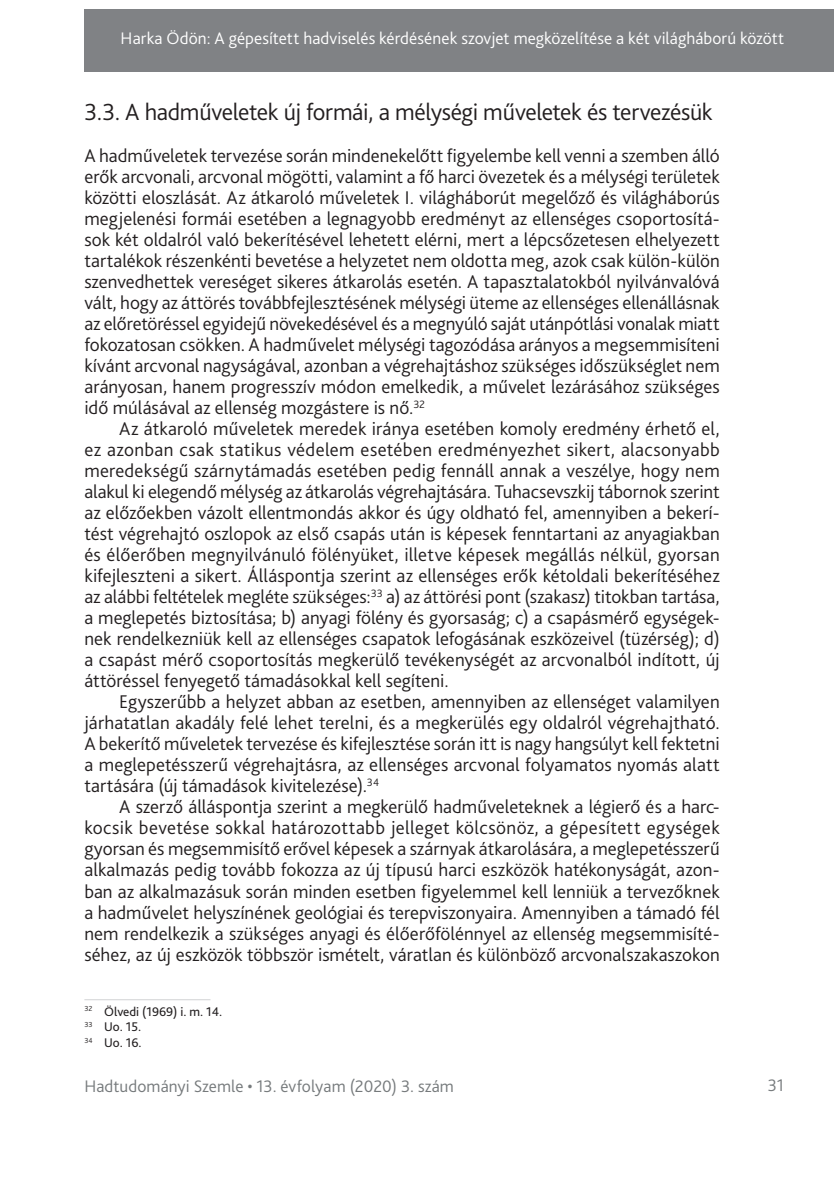
<style>
.page{position:relative;width:834px;height:1181px;background:#fff}
.page>*{position:absolute;margin:0;border:0;box-sizing:border-box;transform-origin:0 0}
.t1{font:300 24.5px "Bliss Pro";letter-spacing:-.005em;color:#231f20}
.t2{font:300 19.25px/21px "Bliss Pro";letter-spacing:.005em;color:#231f20;text-align:justify}
.t3{font:300 17.5px "Bliss Pro";color:#fff}
.t4{font:300 17.5px "Bliss Pro";letter-spacing:.005em;color:#767a7c}
.t5{font:13.12px/15.8px "Bliss Pro";color:#231f20}
</style>
<div class="page">
<div style="left:84px;top:9px;width:749px;height:63px;background:#808285"></div>
<hr style="left:84px;top:999px;width:126px;height:1px;background:#d1d2d4">
<p class="t3" style="left:121px;top:27px;width:665px">Harka Ödön: A gépesített hadviselés kérdésének szovjet megközelítése a két világháború között</p>
<p class="t1" style="left:84px;top:97px;width:629px">3.3. A hadműveletek új formái, a mélységi műveletek és tervezésük</p>
<p class="t2" style="left:84px;top:145px;width:636px">A hadműveletek tervezése során mindenekelőtt figyelembe kell venni a szemben álló erők arcvonali, arcvonal mögötti, valamint a fő harci övezetek és a mélységi területek közötti eloszlását. Az átkaroló műveletek I. világháborút megelőző és világháborús megjelenési formái esetében a legnagyobb eredményt az ellenséges csoportosítá&shy;sok két oldalról való bekerítésével lehetett elérni, mert a lépcsőzetesen elhelyezett tartalékok részenkénti bevetése a helyzetet nem oldotta meg, azok csak külön-külön szenvedhettek vereséget sikeres átkarolás esetén. A tapasztalatokból nyilvánvalóvá vált, hogy az áttörés továbbfejlesztésének mélységi üteme az ellenséges ellenállásnak az előretöréssel egyidejű növekedésével és a megnyúló saját utánpótlási vonalak miatt fokozatosan csökken. A hadművelet mélységi tagozódása arányos a megsemmisíteni kívánt arcvonal nagyságával, azonban a végrehajtáshoz szükséges időszükséglet nem arányosan, hanem progresszív módon emelkedik, a művelet lezárásához szükséges idő múlásával az ellenség mozgástere is nő.<sup>32</sup></p>
<p class="t2" style="left:84px;top:418px;width:637px;text-indent:35px">Az átkaroló műveletek meredek iránya esetében komoly eredmény érhető el, ez azonban csak statikus védelem esetében eredményezhet sikert, alacsonyabb meredekségű szárnytámadás esetében pedig fennáll annak a veszélye, hogy nem alakul ki elegendő mélység az átkarolás végrehajtására. Tuhacsevszkij tábornok szerint az előzőekben vázolt ellentmondás akkor és úgy oldható fel, amennyiben a bekerí&shy;tést végrehajtó oszlopok az első csapás után is képesek fenntartani az anyagiakban és élőerőben megnyilvánuló fölényüket, illetve képesek megállás nélkül, gyorsan kifejleszteni a sikert. Álláspontja szerint az ellenséges erők kétoldali bekerítéséhez az alábbi feltételek megléte szükséges:<sup>33</sup> a) az áttörési pont (szakasz) titokban tartása, a meglepetés biztosítása; b) anyagi fölény és gyorsaság; c) a csapásmérő egységek&shy;nek rendelkezniük kell az ellenséges csapatok lefogásának eszközeivel (tüzérség); d) a csapást mérő csoportosítás megkerülő tevékenységét az arcvonalból indított, új áttöréssel fenyegető támadásokkal kell segíteni.</p>
<p class="t2" style="left:84px;top:691px;width:636px;text-indent:35px">Egyszerűbb a helyzet abban az esetben, amennyiben az ellenséget valamilyen járhatatlan akadály felé lehet terelni, és a megkerülés egy oldalról végrehajtható.<br>A bekerítő műveletek tervezése és kifejlesztése során itt is nagy hangsúlyt kell fektetni a meglepetésszerű végrehajtásra, az ellenséges arcvonal folyamatos nyomás alatt tartására (új támadások kivitelezése).<sup>34</sup></p>
<p class="t2" style="left:84px;top:796px;width:636px;text-indent:35px">A szerző álláspontja szerint a megkerülő hadműveleteknek a légierő és a harc&shy;kocsik bevetése sokkal határozottabb jelleget kölcsönöz, a gépesített egységek gyorsan és megsemmisítő erővel képesek a szárnyak átkarolására, a meglepetésszerű alkalmazás pedig tovább fokozza az új típusú harci eszközök hatékonyságát, azon&shy;ban az alkalmazásuk során minden esetben figyelemmel kell lenniük a tervezőknek a hadművelet helyszínének geológiai és terepviszonyaira. Amennyiben a támadó fél nem rendelkezik a szükséges anyagi és élőerőfölénnyel az ellenség megsemmisíté&shy;séhez, az új eszközök többször ismételt, váratlan és különböző arcvonalszakaszokon</p>
<p class="t5" style="left:84px;top:1003px;width:139px"><sup>32</sup> Ölvedi (1969) i. m. 14.<br><sup>33</sup> Uo. 15.<br><sup>34</sup> Uo. 16.</p>
<p class="t4" style="left:84px;top:1075px;width:371px">Hadtudományi Szemle • 13. évfolyam (2020) 3. szám</p>
<p class="t4" style="left:767px;top:1074px;width:18px">31</p>
</div>
